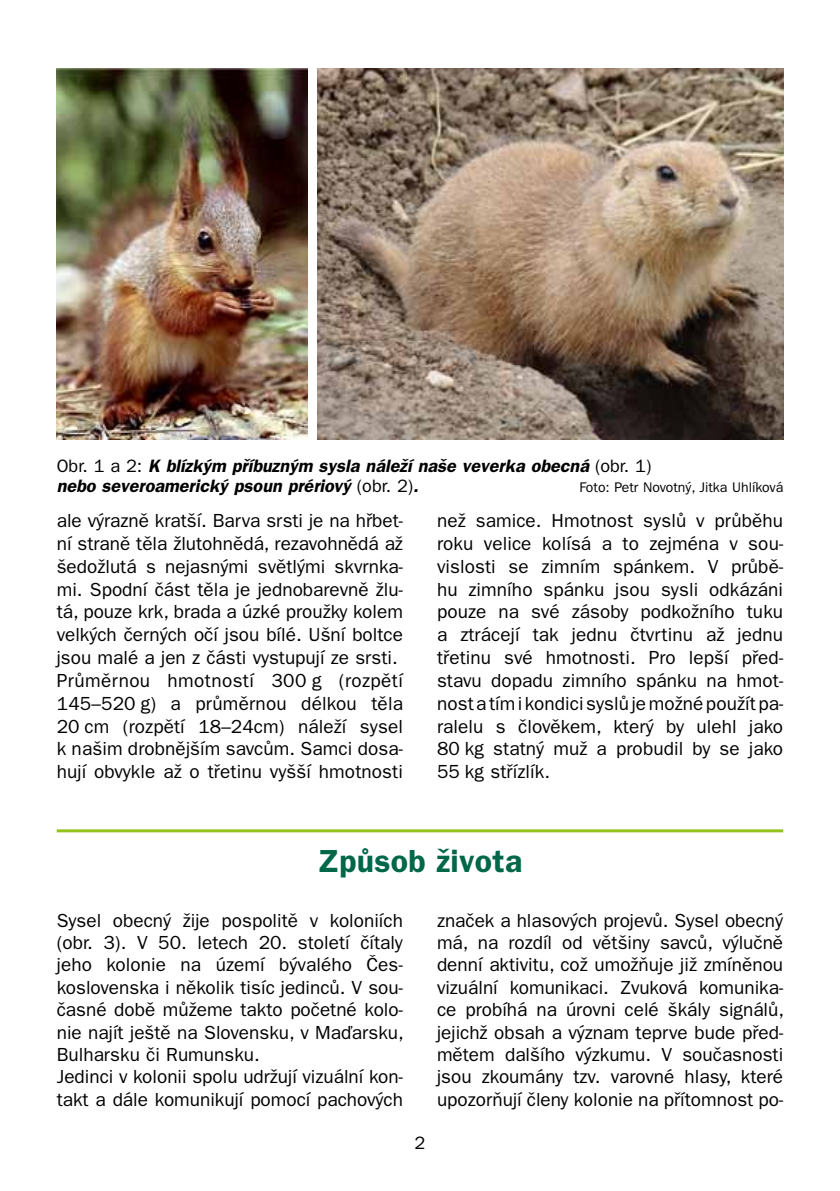
<style>
.page{position:relative;width:840px;height:1191px;background:#fff}
.page>*{position:absolute;margin:0;border:0;box-sizing:border-box;transform-origin:0 0}
.t1{font:600 32px "ITC Franklin Gothic CE";letter-spacing:.01em;color:#006748}
.t2{font:19px/22.8px "ITC Franklin Gothic CE";color:#000}
.t3{font:italic 600 18px/19.6px "ITC Franklin Gothic CE";color:#000}
.t4{font:18px "ITC Franklin Gothic CE";color:#000}
.t5{font:14px "ITC Franklin Gothic CE";color:#000}
.s1{font-weight:400;font-style:normal}
</style>
<div class="page">
<img style="left:56px;top:68px;width:251px;height:372px">
<img style="left:317px;top:68px;width:465px;height:372px">
<hr style="left:57px;top:829px;width:725px;height:3px;background:#94c11c">
<p class="t3" style="left:57px;top:456px;width:595px"><span class="s1">Obr. 1 a 2:</span> K blízkým příbuzným sysla náleží naše veverka obecná <span class="s1">(obr. 1) </span>nebo severoamerický psoun prériový <span class="s1">(obr. 2)</span>.</p>
<p class="t5" style="left:579px;top:479px;width:205px">Foto: Petr Novotný, Jitka Uhlíková</p>
<p class="t2" style="left:57px;top:509px;width:347px">ale výrazně kratší. Barva srsti je na hřbet&shy;ní straně těla žlutohnědá, rezavohnědá až šedožlutá s nejasnými světlými skvrnka&shy;mi. Spodní část těla je jednobarevně žlu&shy;tá, pouze krk, brada a úzké proužky kolem velkých černých očí jsou bílé. Ušní boltce jsou malé a jen z části vystupují ze srsti.<br>Průměrnou hmotností 300 g (rozpětí 145–520 g) a průměrnou délkou těla 20 cm (rozpětí 18–24cm) náleží sysel k našim drobnějším savcům. Samci dosa&shy;hují obvykle až o třetinu vyšší hmotnosti</p>
<p class="t2" style="left:437px;top:509px;width:347px;text-align:justify">než samice. Hmotnost syslů v průběhu roku velice kolísá a to zejména v sou&shy;vislosti se zimním spánkem. V průbě&shy;hu zimního spánku jsou sysli odkázáni pouze na své zásoby podkožního tuku a ztrácejí tak jednu čtvrtinu až jednu třetinu své hmotnosti. Pro lepší před&shy;stavu dopadu zimního spánku na hmot&shy;nost atím i kondici syslů je možné použít pa&shy;ralelu s člověkem, který by ulehl jako 80 kg statný muž a probudil by se jako 55 kg střízlík.</p>
<p class="t1" style="left:317px;top:842px;width:206px">Způsob života</p>
<p class="t2" style="left:437px;top:908px;width:348px;text-align:justify">značek a hlasových projevů. Sysel obecný má, na rozdíl od většiny savců, výlučně denní aktivitu, což umožňuje již zmíněnou vizuální komunikaci. Zvuková komunika&shy;ce probíhá na úrovni celé škály signálů, jejichž obsah a význam teprve bude před&shy;mětem dalšího výzkumu. V současnosti jsou zkoumány tzv. varovné hlasy, které upozorňují členy kolonie na přítomnost po-</p>
<p class="t2" style="left:57px;top:908px;width:348px">Sysel obecný žije pospolitě v -koloniích (obr. 3). V 50. letech 20. století čítaly jeho kolonie na území bývalého Čes&shy;koslovenska i několik tisíc jedinců. V sou&shy;časné době můžeme takto početné kolo&shy;nie najít ještě na Slovensku, v Maďarsku, Bulharsku či Rumunsku.<br>Jedinci v kolonii spolu udržují vizuální kon&shy;takt a dále komunikují pomocí pachových</p>
<p class="t4" style="left:414px;top:1132px;width:12px">2</p>
</div>
